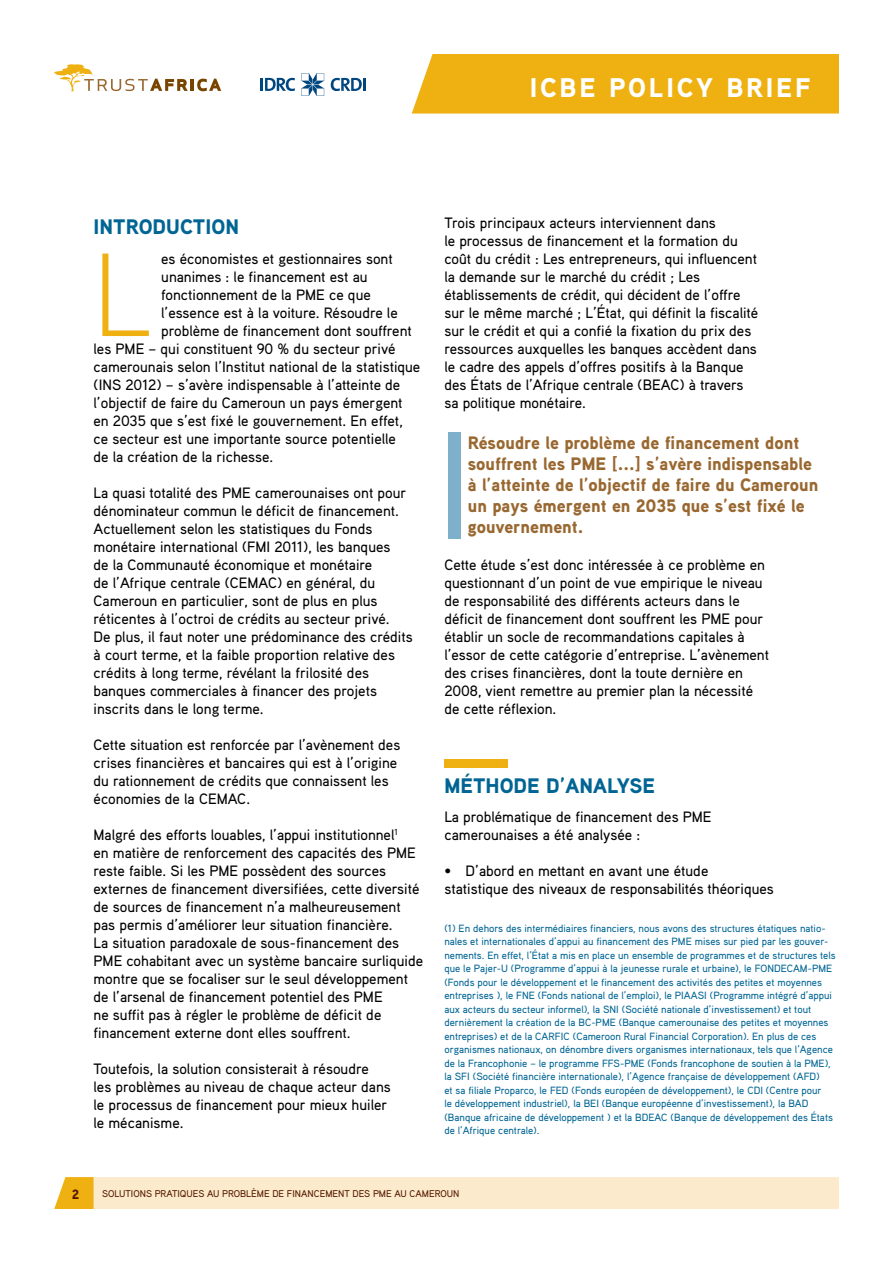
<style>
.page{position:relative;width:893px;height:1263px;background:#fff}
.page>*{position:absolute;margin:0;border:0;box-sizing:border-box;transform-origin:0 0}
.t1{font:300 118.2px "Aaux Pro";color:#eeb111}
.t2{font:900 27px "Aaux Pro";letter-spacing:.1em;color:#fff}
.t3{font:900 21px "Aaux Pro";color:#006594}
.t4{font:900 18px/21px "Aaux Pro";color:#996831}
.t5{font:500 15px/18px "Aaux Pro";color:#000}
.t6{font:900 13.5px "Aaux Pro";color:#551900}
.t7{font:500 10.5px/13.5px "Aaux Pro";color:#006594}
.t8{font:500 9.75px "Aaux Pro";color:#551900}
</style>
<div class="page">
<div style="left:54px;top:1177px;width:785px;height:32px;background:#fbeacb"></div>
<div style="left:412px;top:54px;width:427px;height:60px;background:#eeb111"></div>
<svg style="left:54px;top:64px;width:167px;height:27px"></svg>
<svg style="left:260px;top:78px;width:35px;height:13px"></svg>
<svg style="left:331px;top:78px;width:34px;height:13px"></svg>
<svg style="left:301px;top:73px;width:23px;height:23px"></svg>
<div style="left:444px;top:759px;width:64px;height:9px;background:#eeb111"></div>
<div style="left:449px;top:432px;width:12px;height:107px;background:#7eb0cc"></div>
<h2 class="t2" style="left:530px;top:70px;width:282px">ICBE Policy Brief</h2>
<h3 class="t3" style="left:94px;top:213px;width:20px">Intr</h3>
<h3 class="t3" style="left:139px;top:213px;width:99px">oduction</h3>
<h1 class="t1" style="left:94px;top:220px;width:60px">L</h1>
<p class="t5" style="left:161px;top:249px;width:233px">es économistes et gestionnaires sont</p>
<p class="t5" style="left:161px;top:267px;width:208px">unanimes : le financement est au</p>
<p class="t5" style="left:161px;top:285px;width:211px">fonctionnement de la PME ce que</p>
<p class="t5" style="left:161px;top:303px;width:238px">l’essence est à la voiture. Résoudre le</p>
<p class="t5" style="left:161px;top:321px;width:252px">problème de financement dont souffrent</p>
<p class="t5" style="left:94px;top:339px;width:303px">les PME – qui constituent 90 % du secteur privé</p>
<p class="t5" style="left:94px;top:357px;width:328px">camerounais selon l’Institut national de la statistique</p>
<p class="t5" style="left:94px;top:375px;width:308px">(INS 2012) – s’avère indispensable à l’atteinte de</p>
<p class="t5" style="left:94px;top:393px;width:311px">l’objectif de faire du Cameroun un pays émergent</p>
<p class="t5" style="left:94px;top:411px;width:311px">en 2035 que s’est fixé le gouvernement. En effet,</p>
<p class="t5" style="left:94px;top:429px;width:304px">ce secteur est une importante source potentielle</p>
<p class="t5" style="left:94px;top:447px;width:181px">de la création de la richesse.</p>
<p class="t5" style="left:94px;top:483px;width:321px">La quasi totalité des PME camerounaises ont pour dénominateur commun le déficit de financement.<br>Actuellement selon les statistiques du Fonds monétaire international (FMI 2011), les banques<br>de la Communauté économique et monétaire<br>de l’Afrique centrale (CEMAC) en général, du Cameroun en particulier, sont de plus en plus réticentes à l’octroi de crédits au secteur privé.<br>De plus, il faut noter une prédominance des crédits à court terme, et la faible proportion relative des crédits à long terme, révélant la frilosité des banques commerciales à financer des projets inscrits dans le long terme.</p>
<p class="t5" style="left:94px;top:735px;width:308px">Cette situation est renforcée par l’avènement des crises financières et bancaires qui est à l’origine du rationnement de crédits que connaissent les économies de la CEMAC.</p>
<p class="t5" style="left:94px;top:825px;width:331px">Malgré des efforts louables, l’appui institutionnel<sup>1<br></sup>en matière de renforcement des capacités des PME reste faible. Si les PME possèdent des sources externes de financement diversifiées, cette diversité de sources de financement n’a malheureusement pas permis d’améliorer leur situation financière.<br>La situation paradoxale de sous-financement des PME cohabitant avec un système bancaire surliquide montre que se focaliser sur le seul développement de l’arsenal de financement potentiel des PME<br>ne suffit pas à régler le problème de déficit de financement externe dont elles souffrent.</p>
<p class="t5" style="left:94px;top:1059px;width:299px">Toutefois, la solution consisterait à résoudre<br>les problèmes au niveau de chaque acteur dans le processus de financement pour mieux huiler le mécanisme.</p>
<p class="t5" style="left:444px;top:213px;width:316px">Trois principaux acteurs interviennent dans<br>le processus de financement et la formation du coût du crédit : Les entrepreneurs, qui influencent la demande sur le marché du crédit ; Les établissements de crédit, qui décident de l’offre sur le même marché ; L’État, qui définit la fiscalité sur le crédit et qui a confié la fixation du prix des ressources auxquelles les banques accèdent dans le cadre des appels d’offres positifs à la Banque des États de l’Afrique centrale (BEAC) à travers sa politique monétaire.</p>
<p class="t4" style="left:468px;top:432px;width:352px">Résoudre le problème de financement dont souffrent les PME [...] s’avère indispensable à l’atteinte de l’objectif de faire du Cameroun un pays émergent en 2035 que s’est fixé le gouvernement.</p>
<p class="t5" style="left:444px;top:555px;width:326px">Cette étude s’est donc intéressée à ce problème en questionnant d’un point de vue empirique le niveau de responsabilité des différents acteurs dans le déficit de financement dont souffrent les PME pour établir un socle de recommandations capitales à l’essor de cette catégorie d’entreprise. L’avènement des crises financières, dont la toute dernière en 2008, vient remettre au premier plan la nécessité de cette réflexion.</p>
<h3 class="t3" style="left:444px;top:772px;width:136px">MéthodE d’ana</h3>
<h3 class="t3" style="left:607px;top:772px;width:36px">lyse</h3>
<p class="t5" style="left:444px;top:807px;width:269px">La problématique de financement des PME camerounaises a été analysée :</p>
<p class="t5" style="left:444px;top:861px;width:331px">• D’abord en mettant en avant une étude statistique des niveaux de responsabilités théoriques</p>
<p class="t7" style="left:444px;top:921px;width:393px">(1) En dehors des intermédiaires financiers, nous avons des structures étatiques natio&shy;nales et internationales d’appui au financement des PME mises sur pied par les gouver&shy;nements. En effet, l’État a mis en place un ensemble de programmes et de structures tels que le Pajer-U (Programme d’appui à la jeunesse rurale et urbaine), le FONDECAM-PME (Fonds pour le développement et le financement des activités des petites et moyennes entreprises ), le FNE (Fonds national de l’emploi), le PIAASI (Programme intégré d’appui aux acteurs du secteur informel), la SNI (Société nationale d’investissement) et tout dernièrement la création de la BC-PME (Banque camerounaise des petites et moyennes entreprises) et de la CARFIC (Cameroon Rural Financial Corporation). En plus de ces organismes nationaux, on dénombre divers organismes internationaux, tels que l’Agence de la Francophonie – le programme FFS-PME (Fonds francophone de soutien à la PME), la SFI (Société financière internationale), l’Agence française de développement (AFD)<br>et sa filiale Proparco, le FED (Fonds européen de développement), le CDI (Centre pour<br>le développement industriel), la BEI (Banque européenne d’investissement), la BAD (Banque africaine de développement ) et la BDEAC (Banque de développement des États de l’Afrique centrale).</p>
<p class="t6" style="left:72px;top:1186px;width:9px">2</p>
<p class="t8" style="left:102px;top:1188px;width:278px">Solutions pratiques au problème de financement des PME</p>
<p class="t8" style="left:394px;top:1188px;width:67px">au Cameroun</p>
</div>
